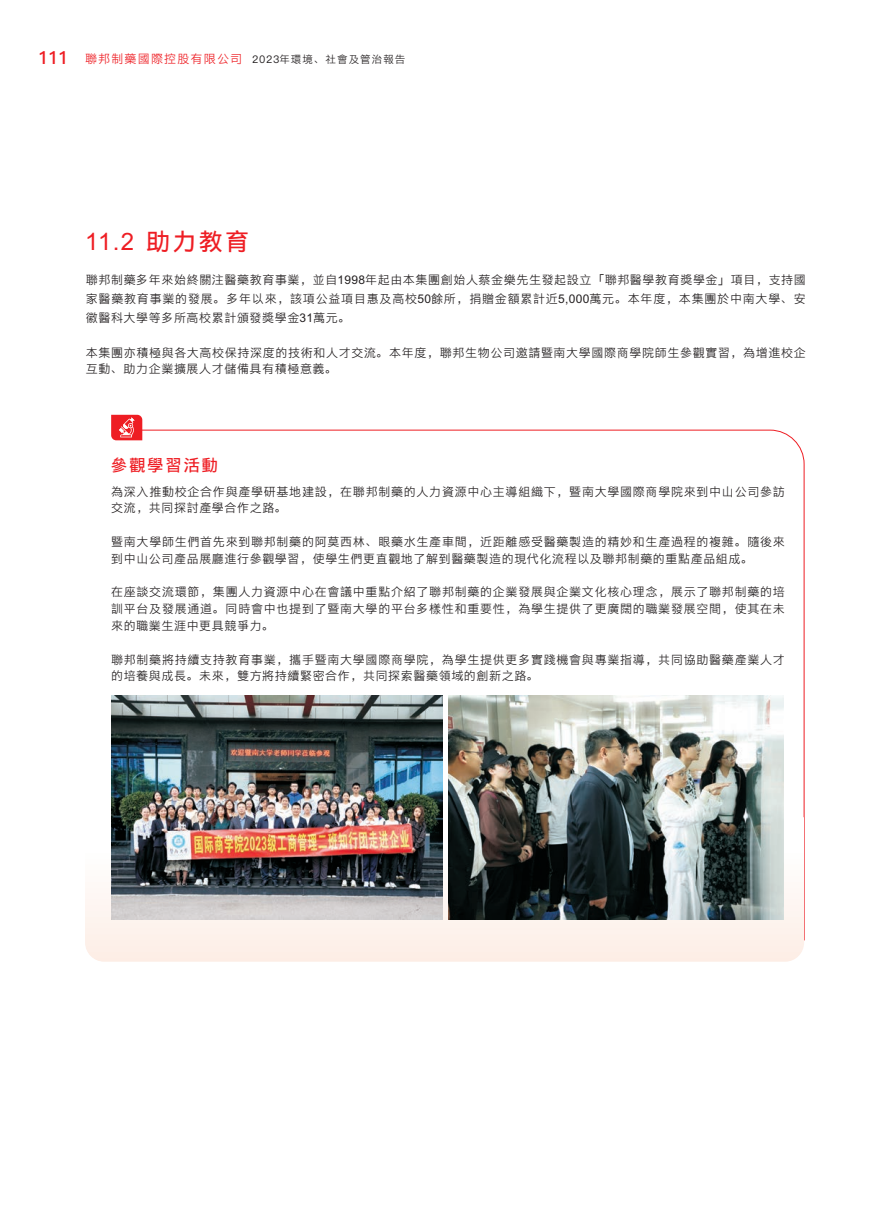
<style>
.page{position:relative;width:893px;height:1212px;background:#fff}
.page>*{position:absolute;margin:0;border:0;box-sizing:border-box;transform-origin:0 0}
.t1{font:24px "Arial";color:#ee1d23}
.t2{font:16.5px "DF Hei W5 A";letter-spacing:.1em;color:#ee1d23}
.t3{font:12px/16.8px "DF Hei W3 A";letter-spacing:.06em;color:#231f20}
.t4{font:12px "DF Hei W3 A";letter-spacing:.1em;color:#ee1d23}
.s1{font-family:"DF King Gothic SC24";font-weight:500;font-size:18px}
.s2{font-family:"DF King Gothic SC24";font-size:10.5px;color:#231f20}
.s3{font-size:10.5px;color:#231f20}
.s4{font-family:"DF Hei W5 A"}
.s5{font-family:"Arial"}
</style>
<div class="page">
<svg style="left:116px;top:429px;width:689px;height:512px"></svg>
<img style="left:85px;top:817px;width:719px;height:145px">
<svg style="left:111px;top:415px;width:31px;height:25px"></svg>
<img style="left:111px;top:696px;width:332px;height:224px">
<img style="left:448px;top:696px;width:336px;height:224px">
<p class="t4" style="left:39px;top:53px;width:368px"><span class="s1">111</span> 聯邦制藥國際控股有限公司 <span class="s2">2023</span><span class="s3">年環境、社會及管治報告</span></p>
<h1 class="t1" style="left:85px;top:233px;width:166px">11.2 <span class="s4">助力教育</span></h1>
<p class="t3" style="left:86px;top:271px;width:721px;line-height:18.8px;text-align:justify">聯邦制藥多年來始終關注醫藥教育事業，並自<span class="s5">1998</span>年起由本集團創始人蔡金樂先生發起設立「聯邦醫學教育獎學金」項目，支持國家醫藥教育事業的發展。多年以來，該項公益項目惠及高校<span class="s5">50</span>餘所，捐贈金額累計近<span class="s5">5,000</span>萬元。本年度，本集團於中南大學、安徽醫科大學等多所高校累計頒發獎學金<span class="s5">31</span>萬元。</p>
<p class="t3" style="left:86px;top:344px;width:721px">本集團亦積極與各大高校保持深度的技術和人才交流。本年度，聯邦生物公司邀請暨南大學國際商學院師生參觀實習，為增進校企互動、助力企業擴展人才儲備具有積極意義。</p>
<h2 class="t2" style="left:111px;top:457px;width:109px">參觀學習活動</h2>
<p class="t3" style="left:111px;top:483px;width:675px">為深入推動校企合作與產學研基地建設，在聯邦制藥的人力資源中心主導組織下，暨南大學國際商學院來到中山公司參訪交流，共同探討產學合作之路。</p>
<p class="t3" style="left:111px;top:533px;width:675px">暨南大學師生們首先來到聯邦制藥的阿莫西林、眼藥水生產車間，近距離感受醫藥製造的精妙和生產過程的複雜。隨後來到中山公司產品展廳進行參觀學習，使學生們更直觀地了解到醫藥製造的現代化流程以及聯邦制藥的重點產品組成。</p>
<p class="t3" style="left:111px;top:584px;width:675px;text-align:justify">在座談交流環節，集團人力資源中心在會議中重點介紹了聯邦制藥的企業發展與企業文化核心理念，展示了聯邦制藥的培訓平台及發展通道。同時會中也提到了暨南大學的平台多樣性和重要性，為學生提供了更廣闊的職業發展空間，使其在未來的職業生涯中更具競爭力。</p>
<p class="t3" style="left:111px;top:651px;width:675px">聯邦制藥將持續支持教育事業，攜手暨南大學國際商學院，為學生提供更多實踐機會與專業指導，共同協助醫藥產業人才的培養與成長。未來，雙方將持續緊密合作，共同探索醫藥領域的創新之路。</p>
</div>
